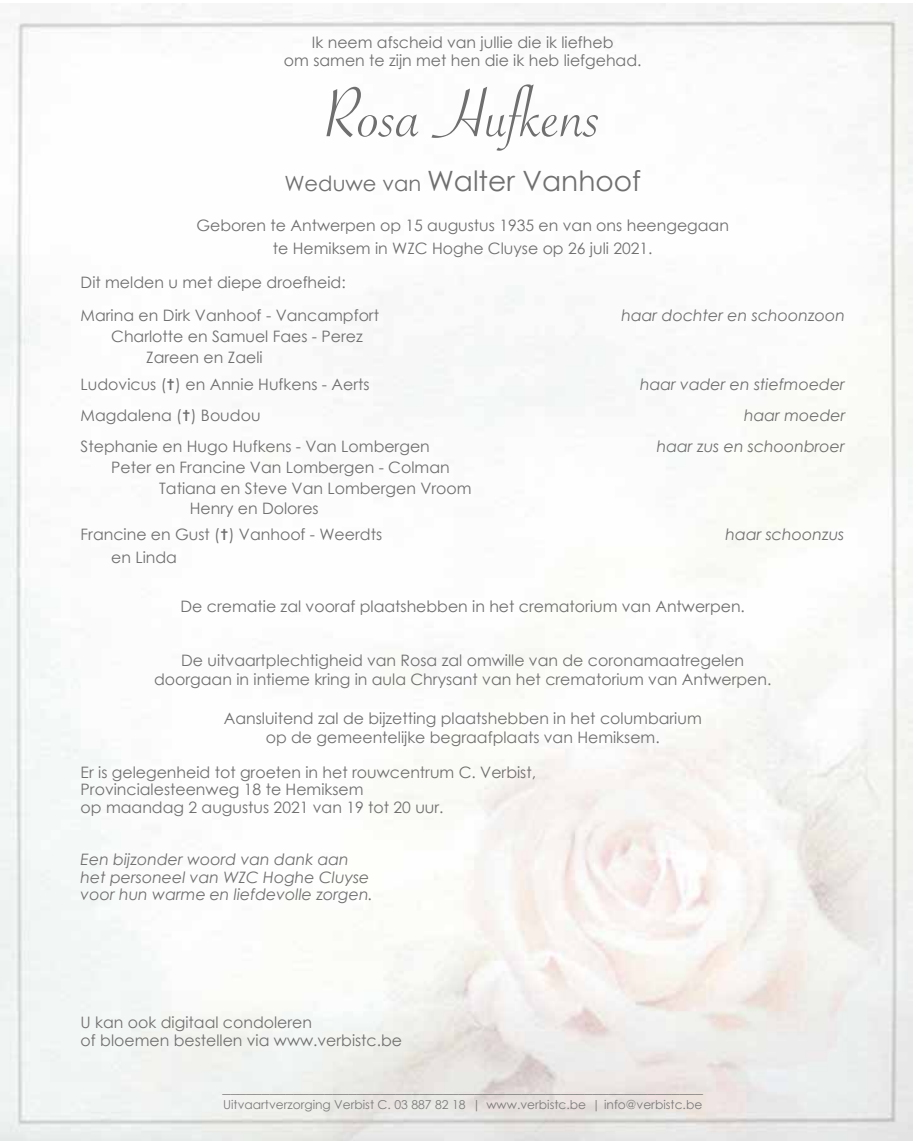
<style>
.page{position:relative;width:918px;height:1141px;background:#fff}
.page>*{position:absolute;margin:0;border:0;box-sizing:border-box;transform-origin:0 0}
.t1{font:75.25px "Savoye Let Plain";color:#706f6f}
.t2{font:28px "Century Gothic";color:#706f6f}
.t3{font:15.75px/17.5px "Century Gothic";color:#706f6f;text-align:center}
.t4{font:italic 15.75px/17.5px "Century Gothic";color:#706f6f}
.t5{font:15.75px "Century Gothic";color:#7c7b7b}
.t6{font:12.25px "Century Gothic";color:#7c7b7b}
.s1{font-size:21px}
.s2{font-family:"Mortbats"}
</style>
<div class="page">
<img style="left:0;top:3px;width:912px;height:1138px">
<p class="t3" style="left:284px;top:33px;width:359px">Ik neem afscheid van jullie die ik liefheb<br>om samen te zijn met hen die ik heb liefgehad.</p>
<h1 class="t1" style="left:324px;top:64px;width:279px">Rosa Hufkens</h1>
<h2 class="t2" style="left:284px;top:161px;width:358px"><span class="s1">Weduwe van</span> Walter Vanhoof</h2>
<p class="t3" style="left:196px;top:214px;width:534px;line-height:22.6px">Geboren te Antwerpen op 15 augustus 1935 en van ons heengegaan te Hemiksem in WZC Hoghe Cluyse op 26 juli 2021.</p>
<p class="t3" style="left:81px;top:266px;width:300px;line-height:32.7px;text-align:left">Dit melden u met diepe droefheid:<br>Marina en Dirk Vanhoof - Vancampfort</p>
<p class="t4" style="left:621px;top:306px;width:225px">haar dochter en schoonzoon</p>
<p class="t3" style="left:146px;top:325px;width:218px;line-height:20.8px;text-align:left;text-indent:-35px">Charlotte en Samuel Faes - Perez<br>Zareen en Zaeli</p>
<p class="t3" style="left:81px;top:375px;width:290px">Ludovicus (<span class="s2">X</span>) en Annie Hufkens - Aerts</p>
<p class="t4" style="left:640px;top:375px;width:206px">haar vader en stiefmoeder</p>
<p class="t3" style="left:81px;top:407px;width:181px">Magdalena (<span class="s2">X</span>) Boudou</p>
<p class="t4" style="left:744px;top:407px;width:103px">haar moeder</p>
<p class="t3" style="left:81px;top:438px;width:351px">Stephanie en Hugo Hufkens - Van Lombergen</p>
<p class="t4" style="left:657px;top:438px;width:190px">haar zus en schoonbroer</p>
<p class="t3" style="left:111px;top:458px;width:340px">Peter en Francine Van Lombergen - Colman</p>
<p class="t3" style="left:159px;top:479px;width:314px">Tatiana en Steve Van Lombergen Vroom</p>
<p class="t3" style="left:190px;top:500px;width:130px">Henry en Dolores</p>
<p class="t3" style="left:81px;top:526px;width:303px">Francine en Gust (<span class="s2">X</span>) Vanhoof - Weerdts</p>
<p class="t4" style="left:725px;top:526px;width:120px">haar schoonzus</p>
<p class="t3" style="left:111px;top:548px;width:67px">en Linda</p>
<p class="t3" style="left:180px;top:597px;width:566px">De crematie zal vooraf plaatshebben in het crematorium van Antwerpen.</p>
<p class="t3" style="left:154px;top:650px;width:619px;line-height:19.2px">De uitvaartplechtigheid van Rosa zal omwille van de coronamaatregelen doorgaan in intieme kring in aula Chrysant van het crematorium van Antwerpen.</p>
<p class="t3" style="left:224px;top:708px;width:479px;line-height:19.2px">Aansluitend zal de bijzetting plaatshebben in het columbarium op de gemeentelijke begraafplaats van Hemiksem.</p>
<p class="t3" style="left:81px;top:763px;width:457px;text-align:left">Er is gelegenheid tot groeten in het rouwcentrum C. Verbist,<br>Provincialesteenweg 18 te Hemiksem<br>op maandag 2 augustus 2021 van 19 tot 20 uur.</p>
<p class="t4" style="left:81px;top:851px;width:294px">Een bijzonder woord van dank aan het personeel van WZC Hoghe Cluyse voor hun warme en liefdevolle zorgen.</p>
<p class="t3" style="left:81px;top:1013px;width:323px;text-align:left">U kan ook digitaal condoleren<br>of bloemen bestellen via www.verbistc.be</p>
<p class="t5" style="left:222px;top:1076px;width:482px">_____________________________________________________________</p>
<p class="t6" style="left:223px;top:1096px;width:481px">Uitvaartverzorging Verbist C. 03 887 82 18 | www.verbistc.be | info@verbistc.be</p>
</div>
